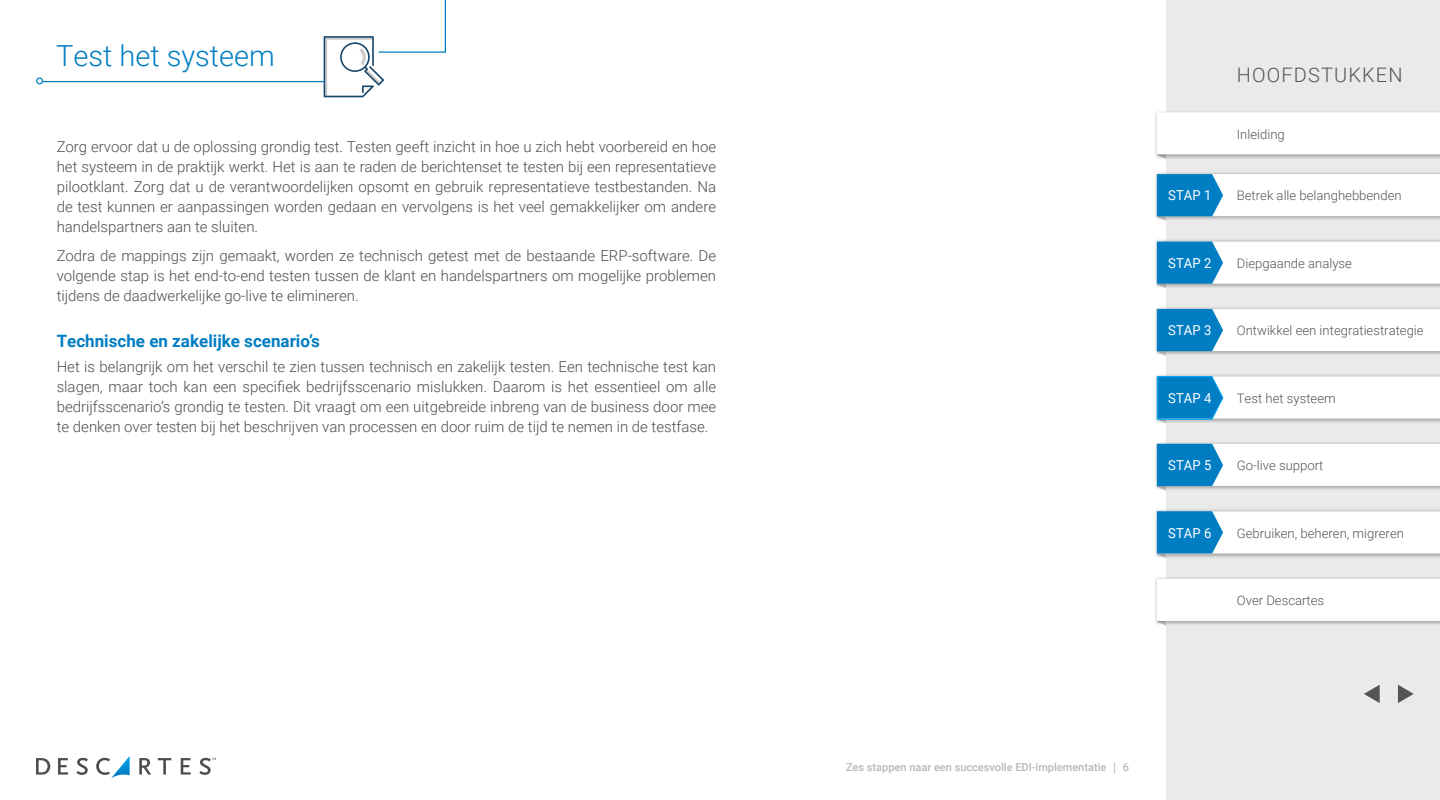
<style>
.page{position:relative;width:1440px;height:800px;background:#fff}
.page>*{position:absolute;margin:0;border:0;box-sizing:border-box;transform-origin:0 0}
.t1{font:300 29px "Roboto";color:#007dc0}
.t2{font:300 20px "Roboto";letter-spacing:.055em;color:#555}
.t3{font:700 17px "Roboto";color:#007dc3}
.t4{font:300 15px/20px "Roboto";color:#4d4d4d;text-align:justify}
.t5{font:13.7px "Roboto";letter-spacing:.01em;color:#fff;scale:.95 1}
.t6{font:300 13.1px "Roboto";color:#555}
.t7{font:500 11px "Roboto";color:#b8b8b8}
.s1{font-family:"Helvetica Neue";font-weight:700}
</style>
<div class="page">
<div style="left:1166px;top:0;width:274px;height:800px;background:#eaeaea"></div>
<img style="left:1155px;top:239px;width:285px;height:48px">
<img style="left:1155px;top:307px;width:285px;height:47px">
<img style="left:1155px;top:442px;width:285px;height:47px">
<img style="left:1155px;top:509px;width:285px;height:48px">
<img style="left:1155px;top:577px;width:285px;height:47px">
<svg style="left:1157px;top:579px;width:283px;height:47px;background:#f9f9f9"></svg>
<svg style="left:1398px;top:685px;width:16px;height:18px"></svg>
<svg style="left:1364px;top:685px;width:16px;height:18px"></svg>
<img style="left:1155px;top:111px;width:285px;height:47px">
<svg style="left:1157px;top:112px;width:283px;height:109px"></svg>
<svg style="left:1157px;top:242px;width:283px;height:47px;background:#c8e0ed"></svg>
<svg style="left:1157px;top:309px;width:283px;height:47px;background:#c8e0ee"></svg>
<svg style="left:1157px;top:444px;width:283px;height:47px;background:#c8e0ee"></svg>
<svg style="left:1157px;top:511px;width:283px;height:47px;background:#c7e0ed"></svg>
<svg style="left:36px;top:758px;width:14px;height:17px"></svg>
<svg style="left:58px;top:758px;width:10px;height:17px"></svg>
<svg style="left:76px;top:758px;width:12px;height:17px"></svg>
<svg style="left:139px;top:758px;width:12px;height:17px"></svg>
<svg style="left:158px;top:758px;width:13px;height:17px"></svg>
<svg style="left:181px;top:758px;width:10px;height:17px"></svg>
<svg style="left:199px;top:758px;width:17px;height:17px"></svg>
<svg style="left:96px;top:756px;width:34px;height:22px"></svg>
<svg style="left:1156px;top:376px;width:284px;height:48px;background:#c7e0ee"></svg>
<svg style="left:324px;top:36px;width:60px;height:61px"></svg>
<hr style="left:43px;top:81px;width:282px;height:1px;background:#007dc0">
<hr style="left:379px;top:51px;width:67px;height:2px;background:#007dc0">
<hr style="left:445px;top:0;width:1px;height:52px;background:#007dc0">
<div style="left:36px;top:77px;width:7px;height:7px;border:1px solid #007dc0;border-radius:50%"></div>
<h1 class="t1" style="left:56px;top:36px;width:220px">Test het systeem</h1>
<p class="t4" style="left:57px;top:136px;width:661px">Zorg ervoor dat u de oplossing grondig test. Testen geeft inzicht in hoe u zich hebt voorbereid en hoe het systeem in de praktijk werkt. Het is aan te raden de berichtenset te testen bij een representatieve pilootklant. Zorg dat u de verantwoordelijken opsomt en gebruik representatieve testbestanden. Na de test kunnen er aanpassingen worden gedaan en vervolgens is het veel gemakkelijker om andere handelspartners aan te sluiten.</p>
<p class="t4" style="left:57px;top:245px;width:661px">Zodra de mappings zijn gemaakt, worden ze technisch getest met de bestaande ERP-software. De volgende stap is het end-to-end testen tussen de klant en handelspartners om mogelijke problemen tijdens de daadwerkelijke go-live te elimineren.</p>
<p class="t3" style="left:57px;top:329px;width:265px">Technische en zakelijke scenario’s</p>
<p class="t4" style="left:57px;top:356px;width:661px">Het is belangrijk om het verschil te zien tussen technisch en zakelijk testen. Een technische test kan slagen, maar toch kan een specifiek bedrijfsscenario mislukken. Daarom is het essentieel om alle bedrijfsscenario’s grondig te testen. Dit vraagt om een uitgebreide inbreng van de business door mee te denken over testen bij het beschrijven van processen en door ruim de tijd te nemen in de testfase.</p>
<h2 class="t2" style="left:1237px;top:61px;width:167px">HOOFDSTUKKEN</h2>
<p class="t6" style="left:1237px;top:125px;width:50px">Inleiding</p>
<p class="t5" style="left:1168px;top:186px;width:47px">STAP 1</p>
<p class="t6" style="left:1237px;top:186px;width:166px">Betrek alle belanghebbenden</p>
<p class="t5" style="left:1168px;top:253px;width:47px">STAP 2</p>
<p class="t6" style="left:1237px;top:254px;width:117px">Diepgaande analyse</p>
<p class="t5" style="left:1168px;top:321px;width:47px">STAP 3</p>
<p class="t6" style="left:1237px;top:321px;width:188px">Ontwikkel een integratiestrategie</p>
<p class="t5" style="left:1168px;top:388px;width:47px">STAP 4</p>
<p class="t6" style="left:1237px;top:389px;width:100px">Test het systeem</p>
<p class="t5" style="left:1168px;top:456px;width:47px">STAP 5</p>
<p class="t6" style="left:1237px;top:456px;width:88px">Go-live support</p>
<p class="t5" style="left:1168px;top:523px;width:47px">STAP 6</p>
<p class="t6" style="left:1237px;top:524px;width:169px">Gebruiken, beheren, migreren</p>
<p class="t6" style="left:1237px;top:591px;width:89px">Over Descartes</p>
<p class="t7" style="left:846px;top:759px;width:285px">Zes stappen naar een succesvolle EDI-implementatie <span class="s1">│</span> 6</p>
</div>
